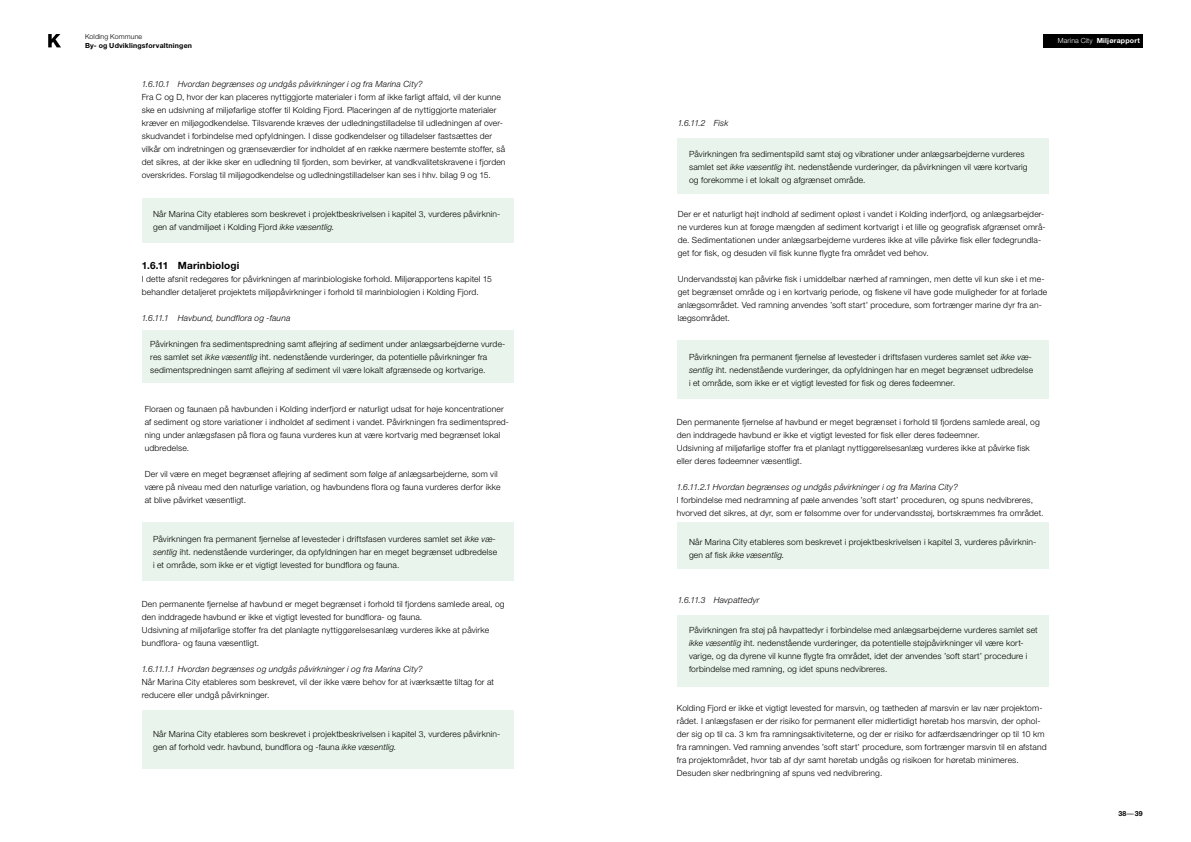
<style>
.page{position:relative;width:1191px;height:842px;background:#fff}
.page>*{position:absolute;margin:0;border:0;box-sizing:border-box;transform-origin:0 0}
.t1{font:700 10px "Helvetica Neue LT Std";letter-spacing:.02em;color:#000}
.t2{font:300 8.5px/13px "Helvetica Neue LT Std";letter-spacing:.02em;color:#000}
.t3{font:italic 300 8.5px "Helvetica Neue LT Std";letter-spacing:.015em;color:#000}
.t4{font:700 7px "Helvetica Neue LT Std";letter-spacing:.025em;color:#000}
.t5{font:700 7px "Helvetica Neue LT Std";letter-spacing:.025em;color:#fff}
.t6{font:300 7px "Helvetica Neue LT Std";letter-spacing:.02em;color:#000}
.s1{font-style:italic}
.s2{font-weight:300}
.s3{font-weight:400}
</style>
<div class="page">
<svg style="left:48px;top:34px;width:13px;height:13px"></svg>
<div style="left:1043px;top:34px;width:99px;height:14px;background:#000"></div>
<div style="left:142px;top:198px;width:371px;height:45px;background:#e9f4ec"></div>
<div style="left:142px;top:331px;width:371px;height:52px;background:#e9f4ec"></div>
<div style="left:142px;top:523px;width:371px;height:58px;background:#e9f4ec"></div>
<div style="left:142px;top:711px;width:371px;height:58px;background:#e9f4ec"></div>
<div style="left:677px;top:340px;width:371px;height:59px;background:#e9f4ec"></div>
<div style="left:677px;top:138px;width:372px;height:55px;background:#e9f4ec"></div>
<div style="left:677px;top:615px;width:372px;height:72px;background:#e9f4ec"></div>
<div style="left:677px;top:523px;width:372px;height:46px;background:#e9f4ec"></div>
<p class="t6" style="left:85px;top:32px;width:59px">Kolding Kommune</p>
<p class="t4" style="left:85px;top:41px;width:108px">By- og Udviklingsforvaltningen</p>
<p class="t3" style="left:142px;top:78px;width:282px">1.6.10.1 Hvordan begrænses og undgås påvirkninger i og fra Marina City?</p>
<p class="t2" style="left:142px;top:90px;width:365px">Fra C og D, hvor der kan placeres nyttiggjorte materialer i form af ikke farligt affald, vil der kunne ske en udsivning af miljøfarlige stoffer til Kolding Fjord. Placeringen af de nyttiggjorte materialer kræver en miljøgodkendelse. Tilsvarende kræves der udledningstilladelse til udledningen af over&shy;skudvandet i forbindelse med opfyldningen. I disse godkendelser og tilladelser fastsættes der vilkår om indretningen og grænseværdier for indholdet af en række nærmere bestemte stoffer, så det sikres, at der ikke sker en udledning til fjorden, som bevirker, at vandkvalitetskravene i fjorden overskrides. Forslag til miljøgodkendelse og udledningstilladelser kan ses i hhv. bilag 9 og 15.</p>
<p class="t2" style="left:153px;top:207px;width:349px">Når Marina City etableres som beskrevet i projektbeskrivelsen i kapitel 3, vurderes påvirknin&shy;gen af vandmiljøet i Kolding Fjord <span class="s1">ikke væsentlig.</span></p>
<p class="t1" style="left:142px;top:259px;width:99px">1.6.11 Marinbiologi</p>
<p class="t2" style="left:142px;top:272px;width:351px">I dette afsnit redegøres for påvirkningen af marinbiologiske forhold. Miljørapportens kapitel 15 behandler detaljeret projektets miljøpåvirkninger i forhold til marinbiologien i Kolding Fjord.</p>
<p class="t3" style="left:142px;top:312px;width:150px">1.6.11.1 Havbund, bundflora og -fauna</p>
<p class="t2" style="left:150px;top:337px;width:357px">Påvirkningen fra sedimentspredning samt aflejring af sediment under anlægsarbejderne vurde&shy;res samlet set <span class="s1">ikke væsentlig</span> iht. nedenstående vurderinger, da potentielle påvirkninger fra sedimentspredningen samt aflejring af sediment vil være lokalt afgrænsede og kortvarige.</p>
<p class="t2" style="left:145px;top:402px;width:366px">Floraen og faunaen på havbunden i Kolding inderfjord er naturligt udsat for høje koncentrationer af sediment og store variationer i indholdet af sediment i vandet. Påvirkningen fra sedimentspred&shy;ning under anlægsfasen på flora og fauna vurderes kun at være kortvarig med begrænset lokal udbredelse.</p>
<p class="t2" style="left:145px;top:467px;width:357px">Der vil være en meget begrænset aflejring af sediment som følge af anlægsarbejderne, som vil være på niveau med den naturlige variation, og havbundens flora og fauna vurderes derfor ikke at blive påvirket væsentligt.</p>
<p class="t2" style="left:153px;top:532px;width:345px">Påvirkningen fra permanent fjernelse af levesteder i driftsfasen vurderes samlet set <span class="s1">ikke væ&shy;sentlig</span> iht. nedenstående vurderinger, da opfyldningen har en meget begrænset udbredelse i et område, som ikke er et vigtigt levested for bundflora og fauna.</p>
<p class="t2" style="left:142px;top:597px;width:364px">Den permanente fjernelse af havbund er meget begrænset i forhold til fjordens samlede areal, og den inddragede havbund er ikke et vigtigt levested for bundflora- og fauna.<br>Udsivning af miljøfarlige stoffer fra det planlagte nyttiggørelsesanlæg vurderes ikke at påvirke bundflora- og fauna væsentligt.</p>
<p class="t3" style="left:142px;top:663px;width:282px">1.6.11.1.1 Hvordan begrænses og undgås påvirkninger i og fra Marina City?</p>
<p class="t2" style="left:142px;top:675px;width:354px">Når Marina City etableres som beskrevet, vil der ikke være behov for at iværksætte tiltag for at reducere eller undgå påvirkninger.</p>
<p class="t2" style="left:153px;top:727px;width:349px">Når Marina City etableres som beskrevet i projektbeskrivelsen i kapitel 3, vurderes påvirknin&shy;gen af forhold vedr. havbund, bundflora og -fauna <span class="s1">ikke væsentlig.</span></p>
<p class="t5" style="left:1057px;top:36px;width:84px"><span class="s2">Marina City</span> Miljørapport</p>
<p class="t3" style="left:677px;top:117px;width:52px">1.6.11.2 Fisk</p>
<p class="t2" style="left:689px;top:147px;width:340px">Påvirkningen fra sedimentspild samt støj og vibrationer under anlægsarbejderne vurderes samlet set <span class="s1">ikke væsentlig</span> iht. nedenstående vurderinger, da påvirkningen vil være kortvarig og forekomme i et lokalt og afgrænset område.</p>
<p class="t2" style="left:677px;top:207px;width:369px">Der er et naturligt højt indhold af sediment opløst i vandet i Kolding inderfjord, og anlægsarbejder&shy;ne vurderes kun at forøge mængden af sediment kortvarigt i et lille og geografisk afgrænset områ&shy;de. Sedimentationen under anlægsarbejderne vurderes ikke at ville påvirke fisk eller fødegrundla&shy;get for fisk, og desuden vil fisk kunne flygte fra området ved behov.</p>
<p class="t2" style="left:677px;top:272px;width:371px">Undervandsstøj kan påvirke fisk i umiddelbar nærhed af ramningen, men dette vil kun ske i et me&shy;get begrænset område og i en kortvarig periode, og fiskene vil have gode muligheder for at forlade anlægsområdet. Ved ramning anvendes ’soft start’ procedure, som fortrænger marine dyr fra an&shy;lægsområdet.</p>
<p class="t2" style="left:689px;top:350px;width:345px">Påvirkningen fra permanent fjernelse af levesteder i driftsfasen vurderes samlet set <span class="s1">ikke væ&shy;sentlig</span> iht. nedenstående vurderinger, da opfyldningen har en meget begrænset udbredelse i et område, som ikke er et vigtigt levested for fisk og deres fødeemner.</p>
<p class="t2" style="left:677px;top:415px;width:364px">Den permanente fjernelse af havbund er meget begrænset i forhold til fjordens samlede areal, og den inddragede havbund er ikke et vigtigt levested for fisk eller deres fødeemner.<br>Udsivning af miljøfarlige stoffer fra et planlagt nyttiggørelsesanlæg vurderes ikke at påvirke fisk eller deres fødeemner væsentligt.</p>
<p class="t3" style="left:677px;top:481px;width:282px">1.6.11.2.1 Hvordan begrænses og undgås påvirkninger i og fra Marina City?</p>
<p class="t2" style="left:677px;top:493px;width:368px">I forbindelse med nedramning af pæle anvendes ’soft start’ proceduren, og spuns nedvibreres, hvorved det sikres, at dyr, som er følsomme over for undervandsstøj, bortskræmmes fra området.</p>
<p class="t2" style="left:689px;top:535px;width:349px">Når Marina City etableres som beskrevet i projektbeskrivelsen i kapitel 3, vurderes påvirknin&shy;gen af fisk <span class="s1">ikke væsentlig.</span></p>
<p class="t3" style="left:677px;top:595px;width:83px">1.6.11.3 Havpattedyr</p>
<p class="t2" style="left:689px;top:623px;width:350px">Påvirkningen fra støj på havpattedyr i forbindelse med anlægsarbejderne vurderes samlet set <span class="s1">ikke væsentlig</span> iht. nedenstående vurderinger, da potentielle støjpåvirkninger vil være kort&shy;varige, og da dyrene vil kunne flygte fra området, idet der anvendes ’soft start’ procedure i forbindelse med ramning, og idet spuns nedvibreres.</p>
<p class="t2" style="left:677px;top:701px;width:371px">Kolding Fjord er ikke et vigtigt levested for marsvin, og tætheden af marsvin er lav nær projektom&shy;rådet. I anlægsfasen er der risiko for permanent eller midlertidigt høretab hos marsvin, der ophol&shy;der sig op til ca. 3 km fra ramningsaktiviteterne, og der er risiko for adfærdsændringer op til 10 km fra ramningen. Ved ramning anvendes ’soft start’ procedure, som fortrænger marsvin til en afstand fra projektområdet, hvor tab af dyr samt høretab undgås og risikoen for høretab minimeres.<br>Desuden sker nedbringning af spuns ved nedvibrering.</p>
<p class="t4" style="left:1118px;top:810px;width:26px">38<span class="s3">–</span>39</p>
</div>
